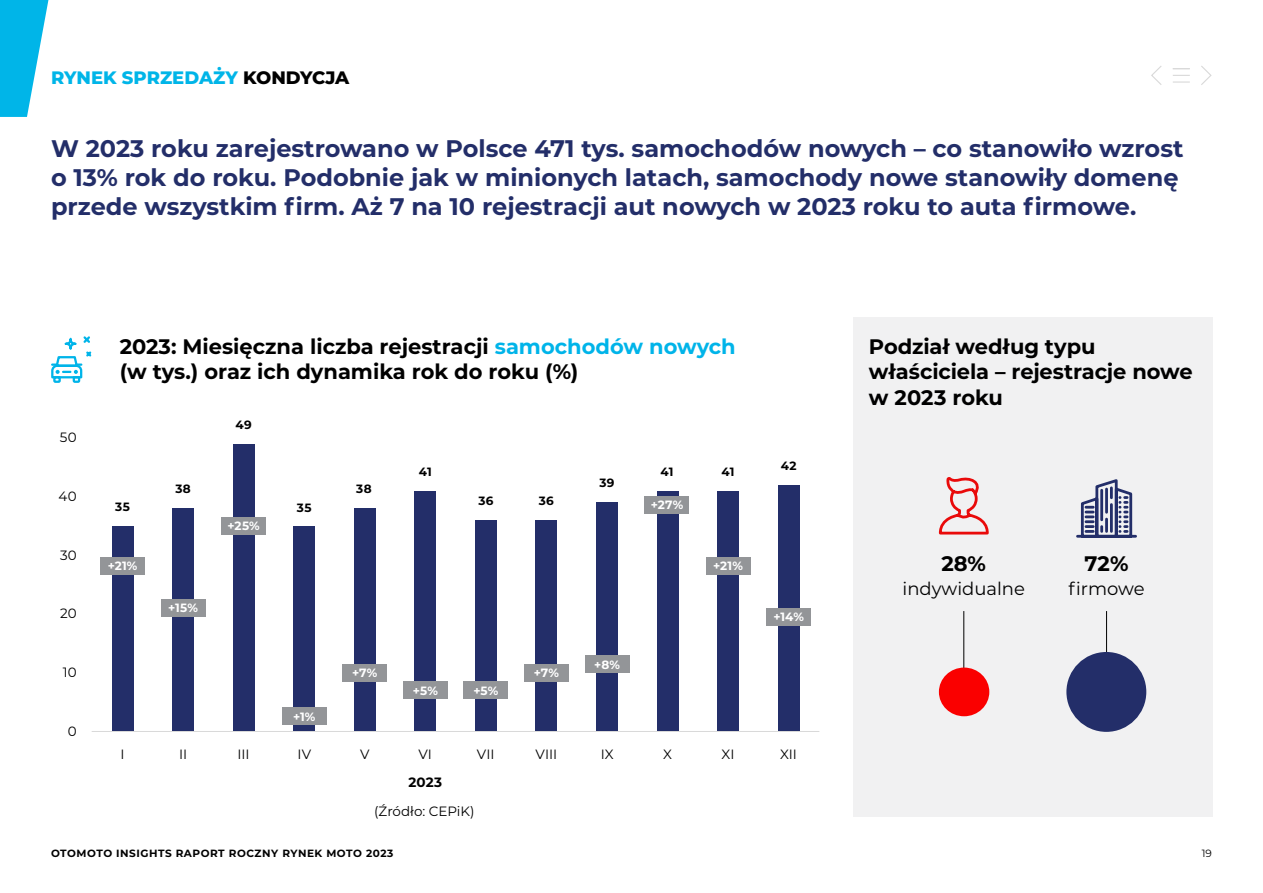
<style>
.page{position:relative;width:1263px;height:893px;background:#fff}
.page>*{position:absolute;margin:0;border:0;box-sizing:border-box;transform-origin:0 0}
.t1{font:700 24px/28.8px "Montserrat";color:#232e69}
.t2{font:700 21px/25.2px "Montserrat";color:#000}
.t3{font:18px "Montserrat";color:#000}
.t4{font:800 18px "Montserrat";letter-spacing:-.005em;color:#00b5e8}
.t5{font:800 18px "Montserrat";color:#000}
.t6{font:13.5px "Montserrat";color:#000}
.t7{font:700 13.5px "Montserrat";color:#000}
.t8{font:700 12px "Montserrat";letter-spacing:.02em;color:#fff}
.t9{font:700 12px "Montserrat";letter-spacing:.02em;color:#000}
.t10{font:700 10.5px "Montserrat";letter-spacing:.05em;color:#000}
.t11{font:10.5px "Montserrat";color:#000}
.s1{color:#00b5e8}
.s2{color:#00b4e9}
</style>
<div class="page">
<svg style="left:1201px;top:66px;width:11px;height:19px"></svg>
<svg style="left:1151px;top:66px;width:11px;height:19px"></svg>
<svg style="left:1173px;top:68px;width:17px;height:1px"></svg>
<svg style="left:1173px;top:75px;width:17px;height:8px"></svg>
<svg style="left:0;top:0;width:49px;height:117px"></svg>
<div style="left:112px;top:526px;width:21px;height:205px;background:#232e69"></div>
<div style="left:172px;top:508px;width:22px;height:223px;background:#232e69"></div>
<div style="left:233px;top:444px;width:21px;height:287px;background:#232e69"></div>
<div style="left:294px;top:526px;width:21px;height:205px;background:#232e69"></div>
<div style="left:354px;top:508px;width:21px;height:223px;background:#232e69"></div>
<div style="left:415px;top:491px;width:21px;height:240px;background:#232e69"></div>
<div style="left:475px;top:520px;width:21px;height:211px;background:#232e69"></div>
<div style="left:536px;top:520px;width:21px;height:211px;background:#232e69"></div>
<div style="left:596px;top:502px;width:22px;height:229px;background:#232e69"></div>
<div style="left:657px;top:491px;width:21px;height:240px;background:#232e69"></div>
<div style="left:717px;top:491px;width:22px;height:240px;background:#232e69"></div>
<div style="left:778px;top:485px;width:21px;height:246px;background:#232e69"></div>
<div style="left:853px;top:317px;width:359px;height:499px;background:#f1f1f2"></div>
<hr style="left:1106px;top:611px;width:1px;height:69px;background:#000">
<hr style="left:963px;top:611px;width:1px;height:58px;background:#000">
<div style="left:1066px;top:652px;width:80px;height:80px;background:#232e69;border-radius:50%"></div>
<div style="left:939px;top:668px;width:50px;height:48px;background:#fa0000;border-radius:50%"></div>
<svg style="left:938px;top:477px;width:51px;height:58px"></svg>
<svg style="left:1076px;top:479px;width:61px;height:59px"></svg>
<hr style="left:92px;top:731px;width:727px;height:1px;background:#d9d9d9">
<div style="left:100px;top:557px;width:45px;height:18px;background:#939598"></div>
<div style="left:161px;top:599px;width:44px;height:18px;background:#939598"></div>
<div style="left:222px;top:517px;width:44px;height:17px;background:#939598"></div>
<div style="left:282px;top:707px;width:44px;height:18px;background:#939598"></div>
<div style="left:343px;top:664px;width:44px;height:18px;background:#939598"></div>
<div style="left:403px;top:682px;width:44px;height:17px;background:#939598"></div>
<div style="left:464px;top:682px;width:44px;height:17px;background:#939598"></div>
<div style="left:524px;top:664px;width:45px;height:18px;background:#939598"></div>
<div style="left:585px;top:655px;width:44px;height:18px;background:#939598"></div>
<div style="left:645px;top:496px;width:44px;height:18px;background:#939598"></div>
<div style="left:706px;top:557px;width:44px;height:18px;background:#939598"></div>
<div style="left:766px;top:608px;width:45px;height:18px;background:#939598"></div>
<svg style="left:51px;top:336px;width:41px;height:47px"></svg>
<p class="t4" style="left:51px;top:65px;width:28px">RYNE</p>
<p class="t4" style="left:103px;top:65px;width:71px">K SPRZED</p>
<p class="t5" style="left:199px;top:65px;width:87px"><span class="s1">AŻY</span> KONDYC</p>
<p class="t5" style="left:325px;top:65px;width:25px">JA</p>
<p class="t1" style="left:51px;top:133px;width:1134px">W 2023 roku zarejestrowano w Polsce 471 tys. samochodów nowych – co stanowiło wzrost o 13% rok do roku. Podobnie jak w minionych latach, samochody nowe stanowiły domenę przede wszystkim firm. Aż 7 na 10 rejestracji aut nowych w 2023 roku to auta firmowe.</p>
<p class="t6" style="left:60px;top:428px;width:18px">50</p>
<p class="t6" style="left:58px;top:487px;width:20px">40</p>
<p class="t6" style="left:60px;top:545px;width:18px">30</p>
<p class="t6" style="left:60px;top:604px;width:18px">20</p>
<p class="t6" style="left:63px;top:663px;width:15px">10</p>
<p class="t6" style="left:68px;top:722px;width:10px">0</p>
<p class="t2" style="left:120px;top:333px;width:617px">2023: Miesięczna liczba rejestracji <span class="s2">samochodów nowych </span>(w tys.) oraz ich dynamika rok do roku (%)</p>
<p class="t9" style="left:115px;top:498px;width:16px">35</p>
<p class="t8" style="left:108px;top:557px;width:31px">+21%</p>
<p class="t9" style="left:175px;top:480px;width:17px">38</p>
<p class="t8" style="left:168px;top:599px;width:31px">+15%</p>
<p class="t9" style="left:236px;top:416px;width:18px">49</p>
<p class="t8" style="left:228px;top:517px;width:34px">+25%</p>
<p class="t9" style="left:297px;top:499px;width:16px">35</p>
<p class="t8" style="left:293px;top:708px;width:24px">+1%</p>
<p class="t9" style="left:356px;top:480px;width:17px">38</p>
<p class="t8" style="left:352px;top:664px;width:27px">+7%</p>
<p class="t9" style="left:419px;top:463px;width:14px">41</p>
<p class="t9" style="left:478px;top:492px;width:16px">36</p>
<p class="t9" style="left:539px;top:492px;width:16px">36</p>
<p class="t8" style="left:534px;top:664px;width:27px">+7%</p>
<p class="t8" style="left:413px;top:682px;width:27px">+5%</p>
<p class="t8" style="left:473px;top:682px;width:27px">+5%</p>
<p class="t9" style="left:599px;top:474px;width:16px">39</p>
<p class="t8" style="left:594px;top:656px;width:27px">+8%</p>
<p class="t9" style="left:660px;top:463px;width:14px">41</p>
<p class="t9" style="left:722px;top:463px;width:14px">41</p>
<p class="t8" style="left:651px;top:496px;width:34px">+27%</p>
<p class="t8" style="left:713px;top:557px;width:31px">+21%</p>
<p class="t9" style="left:781px;top:457px;width:17px">42</p>
<p class="t8" style="left:773px;top:608px;width:32px">+14%</p>
<p class="t6" style="left:120px;top:745px;width:6px">I</p>
<p class="t6" style="left:179px;top:745px;width:10px">II</p>
<p class="t6" style="left:238px;top:745px;width:14px">III</p>
<p class="t6" style="left:298px;top:745px;width:15px">IV</p>
<p class="t6" style="left:360px;top:745px;width:11px">V</p>
<p class="t6" style="left:418px;top:745px;width:15px">VI</p>
<p class="t6" style="left:477px;top:745px;width:19px">VII</p>
<p class="t6" style="left:535px;top:745px;width:23px">VIII</p>
<p class="t6" style="left:601px;top:745px;width:14px">IX</p>
<p class="t6" style="left:663px;top:745px;width:10px">X</p>
<p class="t6" style="left:721px;top:745px;width:14px">XI</p>
<p class="t6" style="left:780px;top:745px;width:18px">XII</p>
<p class="t7" style="left:408px;top:773px;width:35px">2023</p>
<p class="t6" style="left:374px;top:802px;width:102px">(Źródło: CEPiK)</p>
<p class="t2" style="left:869px;top:333px;width:325px">Podział według typu właściciela – rejestracje nowe w 2023 roku</p>
<p class="t2" style="left:941px;top:550px;width:46px">28%</p>
<p class="t3" style="left:902px;top:576px;width:124px">indywidualne</p>
<p class="t2" style="left:1084px;top:550px;width:46px">72%</p>
<p class="t3" style="left:1068px;top:576px;width:78px">firmowe</p>
<p class="t10" style="left:51px;top:845px;width:344px">OTOMOTO INSIGHTS RAPORT ROCZNY RYNEK MOTO 2023</p>
<p class="t11" style="left:1202px;top:846px;width:12px">19</p>
</div>
